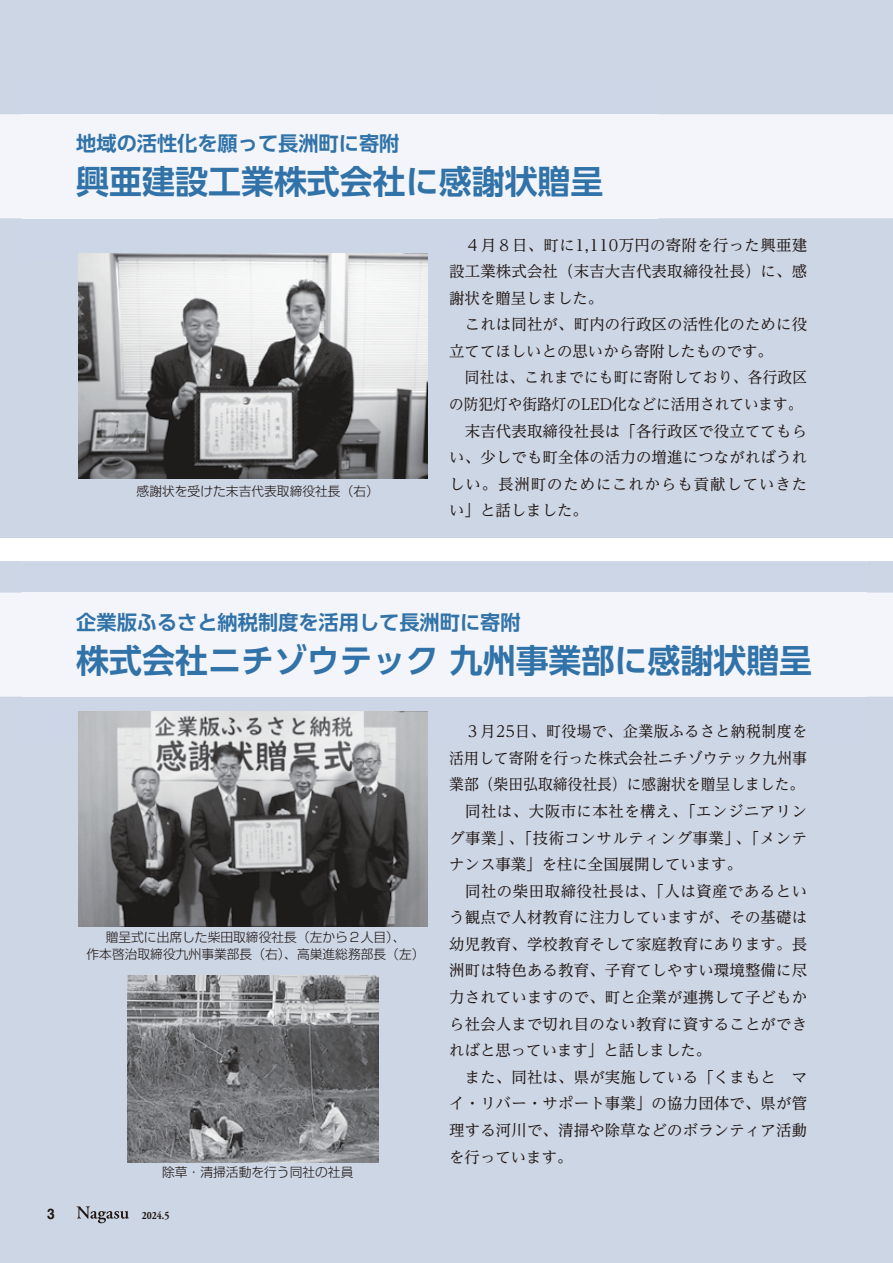
<style>
.page{position:relative;width:893px;height:1263px;background:#fff}
.page>*{position:absolute;margin:0;border:0;box-sizing:border-box;transform-origin:0 0}
.t1{font:33px "UD Shin Go Pro De Bold 90 pv RKSJ H";color:#3172a8}
.t2{font:20.25px "UD Shin Go Pro De Bold 90 pv RKSJ H";color:#3172a8}
.t3{font:15.45px/26.5px "UD Reimin Pro Regular 90 pv RKSJ H";letter-spacing:.01em;color:#201512;scale:.96 1}
.t4{font:15.45px/26.5px "UD Reimin Pro Regular 90 pv RKSJ H";letter-spacing:.01em;color:#201512;scale:.95 1}
.t5{font:15.45px/26.5px "UD Reimin Pro Regular 90 pv RKSJ H";letter-spacing:.01em;color:#201512}
.t6{font:700 14.7px "Helvetica LT Std";color:#201511;scale:.94 1}
.t7{font:12.75px/17px "Shin Go Pro Light 90 pv RKSJ H";color:#201512;text-align:center}
.t8{font:700 11.1px "Adobe Garamond Pro";color:#201511;scale:.87 1}
</style>
<div class="page">
<div style="left:0;top:0;width:893px;height:537px;background:#ccd6e5"></div>
<div style="left:0;top:561px;width:893px;height:702px;background:#ccd6e5"></div>
<div style="left:0;top:592px;width:893px;height:105px;background:#f3f5fa"></div>
<div style="left:0;top:114px;width:893px;height:104px;background:#f3f5fa"></div>
<div style="left:22px;top:592px;width:844px;height:105px;background:#f3f5fa"></div>
<img style="left:22px;top:218px;width:636px;height:43px">
<div style="left:22px;top:114px;width:636px;height:104px;background:#f3f5fa"></div>
<img style="left:78px;top:711px;width:349px;height:215px">
<img style="left:78px;top:253px;width:349px;height:226px">
<img style="left:127px;top:975px;width:251px;height:188px">
<svg style="left:76px;top:1206px;width:53px;height:17px"></svg>
<h2 class="t2" style="left:76px;top:136px;width:325px">地域の活性化を願って長洲町に寄附</h2>
<h1 class="t1" style="left:76px;top:170px;width:529px">興亜建設工業株式会社に感謝状贈呈</h1>
<p class="t7" style="left:137px;top:485px;width:244px">感謝状を受けた末吉代表取締役社長（右）</p>
<p class="t5" style="left:449px;top:234px;width:359px">　４月８日、町に1,110万円の寄附を行った興亜建設工業株式会社（末吉大吉代表取締役社長）に、感謝状を贈呈しました。<br>　これは同社が、町内の行政区の活性化のために役立ててほしいとの思いから寄附したものです。</p>
<p class="t4" style="left:449px;top:366px;width:378px;text-indent:16px">同社は、これまでにも町に寄附しており、各行政区の防犯灯や街路灯のLED化などに活用されています。　末吉代表取締役社長は「各行政区で役立ててもらい、少しでも町全体の活力の増進につながればうれしい。長洲町のためにこれからも貢献していきたい」と話しました。</p>
<h2 class="t2" style="left:76px;top:614px;width:446px">企業版ふるさと納税制度を活用して長洲町に寄附</h2>
<h1 class="t1" style="left:76px;top:648px;width:737px">株式会社ニチゾウテック 九州事業部に感謝状贈呈</h1>
<p class="t7" style="left:87px;top:931px;width:340px">贈呈式に出席した柴田取締役社長（左から２人目）、<br>作本啓治取締役九州事業部長（右）、高巣進総務部長（左）</p>
<p class="t7" style="left:162px;top:1166px;width:193px">除草・清掃活動を行う同社の社員</p>
<p class="t6" style="left:47px;top:1205px;width:10px">3</p>
<p class="t8" style="left:142px;top:1208px;width:33px">2024.5</p>
<p class="t3" style="left:449px;top:720px;width:374px;text-indent:16px">３月25日、町役場で、企業版ふるさと納税制度を活用して寄附を行った株式会社ニチゾウテック九州事業部（柴田弘取締役社長）に感謝状を贈呈しました。　同社は、大阪市に本社を構え、「エンジニアリング事業」、「技術コンサルティング事業」、「メンテナンス事業」を柱に全国展開しています。<br>　同社の柴田取締役社長は、「人は資産であるという観点で人材教育に注力していますが、その基礎は幼児教育、学校教育そして家庭教育にあります。長洲町は特色ある教育、子育てしやすい環境整備に尽力されていますので、町と企業が連携して子どもから社会人まで切れ目のない教育に資することができればと思っています」と話しました。<br>　また、同社は、県が実施している「くまもと　マイ・リバー・サポート事業」の協力団体で、県が管理する河川で、清掃や除草などのボランティア活動を行っています。</p>
</div>
